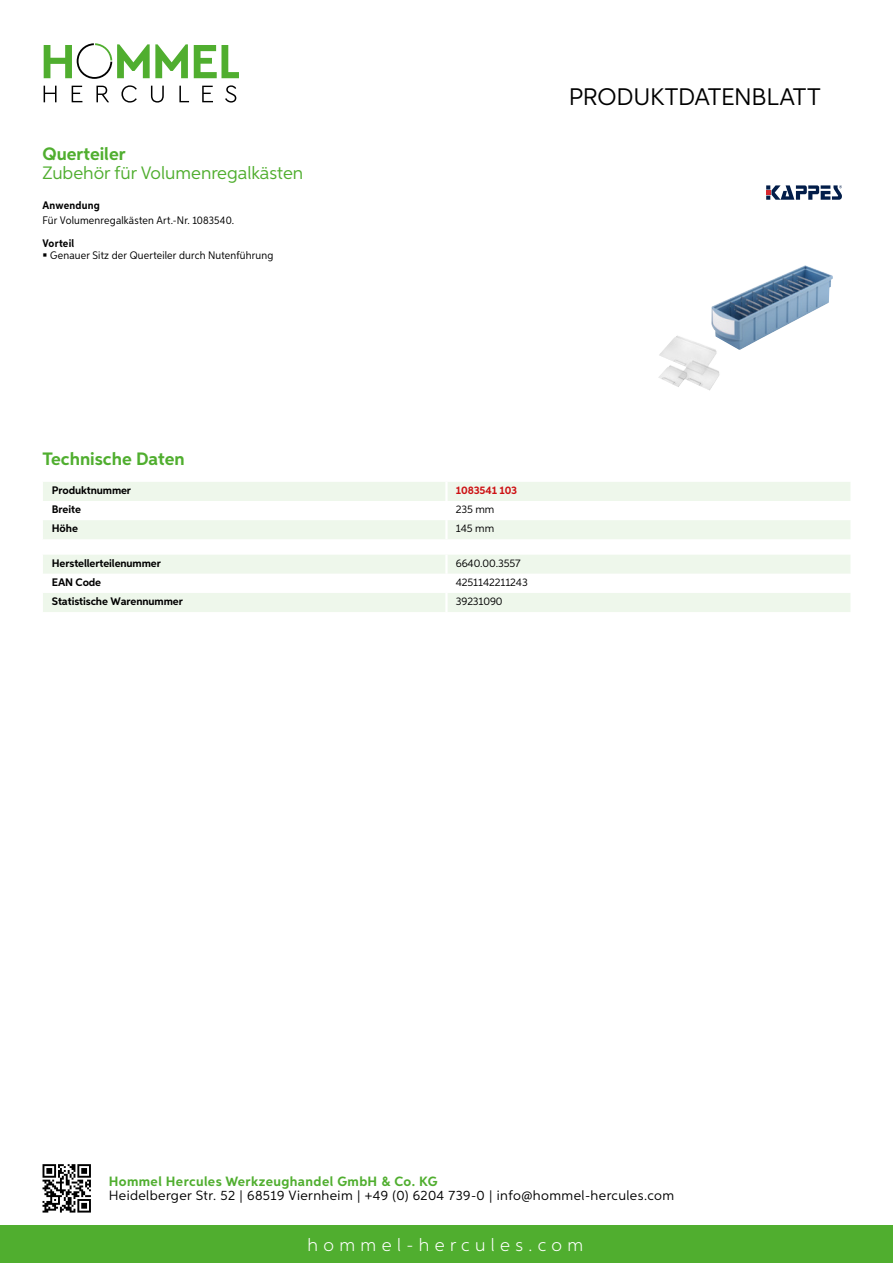
<style>
.page{position:relative;width:893px;height:1263px;background:#fff}
.page>*{position:absolute;margin:0;border:0;box-sizing:border-box;transform-origin:0 0}
.t1{font:24px "Aspira";letter-spacing:-.01em;color:#000}
.t2{font:18px "Aspira";color:#50ae2f}
.t3{font:700 18px "Aspira";color:#50ae2f}
.t4{font:300 18px "Aspira";letter-spacing:.3em;color:#fff}
.t5{font:13.5px "Aspira";letter-spacing:.03em;color:#000}
.t6{font:700 13.5px "Aspira";letter-spacing:.03em;color:#50ae2f}
.t7{font:10.95px "Aspira Nar";letter-spacing:.015em;color:#000}
.t8{font:700 10.95px "Aspira";letter-spacing:-.01em;color:#000}
.t9{font:10.95px "Aspira";letter-spacing:-.01em;color:#000}
.t10{font:700 10.95px "Aspira Nar";letter-spacing:.02em;color:#000}
.t11{font:700 10.95px "Aspira";letter-spacing:-.01em;color:#cd1013}
</style>
<div class="page">
<div style="left:0;top:1226px;width:893px;height:37px;background:#50ae2f"></div>
<svg style="left:43px;top:1164px;width:48px;height:48px"></svg>
<svg style="left:194px;top:45px;width:45px;height:33px"></svg>
<svg style="left:44px;top:43px;width:144px;height:36px"></svg>
<svg style="left:44px;top:86px;width:13px;height:16px"></svg>
<svg style="left:72px;top:86px;width:10px;height:16px"></svg>
<svg style="left:96px;top:86px;width:13px;height:16px"></svg>
<svg style="left:121px;top:85px;width:16px;height:18px"></svg>
<svg style="left:151px;top:86px;width:13px;height:17px"></svg>
<svg style="left:179px;top:86px;width:10px;height:16px"></svg>
<svg style="left:202px;top:86px;width:11px;height:16px"></svg>
<svg style="left:225px;top:85px;width:11px;height:18px"></svg>
<svg style="left:43px;top:482px;width:807px;height:57px"></svg>
<hr style="left:445px;top:520px;width:3px;height:19px;background:#fff">
<svg style="left:43px;top:555px;width:807px;height:57px"></svg>
<hr style="left:445px;top:593px;width:3px;height:19px;background:#fff">
<img style="left:658px;top:265px;width:175px;height:125px">
<svg style="left:766px;top:185px;width:76px;height:15px"></svg>
<h2 class="t3" style="left:43px;top:142px;width:85px">Querteiler</h2>
<h2 class="t2" style="left:43px;top:162px;width:262px">Zubehör für Volumenregalkästen</h2>
<p class="t10" style="left:43px;top:199px;width:59px">Anwendung</p>
<p class="t7" style="left:43px;top:214px;width:193px">Für Volumenregalkästen Art.-Nr. 1083540.</p>
<p class="t10" style="left:43px;top:236px;width:33px">Vorteil</p>
<p class="t7" style="left:50px;top:249px;width:225px">Genauer Sitz der Querteiler durch Nutenführung</p>
<h1 class="t1" style="left:569px;top:82px;width:253px">Produktdatenblatt</h1>
<h2 class="t3" style="left:43px;top:448px;width:144px">Technische Daten</h2>
<p class="t8" style="left:52px;top:483px;width:81px">Produktnummer</p>
<p class="t11" style="left:456px;top:483px;width:63px">1083541 103</p>
<p class="t8" style="left:52px;top:502px;width:31px">Breite</p>
<p class="t9" style="left:456px;top:502px;width:40px">235 mm</p>
<p class="t8" style="left:52px;top:521px;width:28px">Höhe</p>
<p class="t9" style="left:456px;top:522px;width:40px">145 mm</p>
<p class="t8" style="left:52px;top:556px;width:111px">Herstellerteilenummer</p>
<p class="t9" style="left:456px;top:556px;width:66px">6640.00.3557</p>
<p class="t8" style="left:52px;top:575px;width:51px">EAN Code</p>
<p class="t9" style="left:456px;top:575px;width:73px">4251142211243</p>
<p class="t8" style="left:52px;top:594px;width:132px">Statistische Warennummer</p>
<p class="t9" style="left:456px;top:594px;width:48px">39231090</p>
<p class="t6" style="left:109px;top:1172px;width:330px">Hommel Hercules Werkzeughandel GmbH &amp; Co. KG</p>
<p class="t5" style="left:109px;top:1187px;width:567px">Heidelberger Str. 52 | 68519 Viernheim | +49 (0) 6204 739-0 | info@hommel-hercules.com</p>
<h2 class="t4" style="left:307px;top:1234px;width:277px">hommel-hercules.com</h2>
</div>
